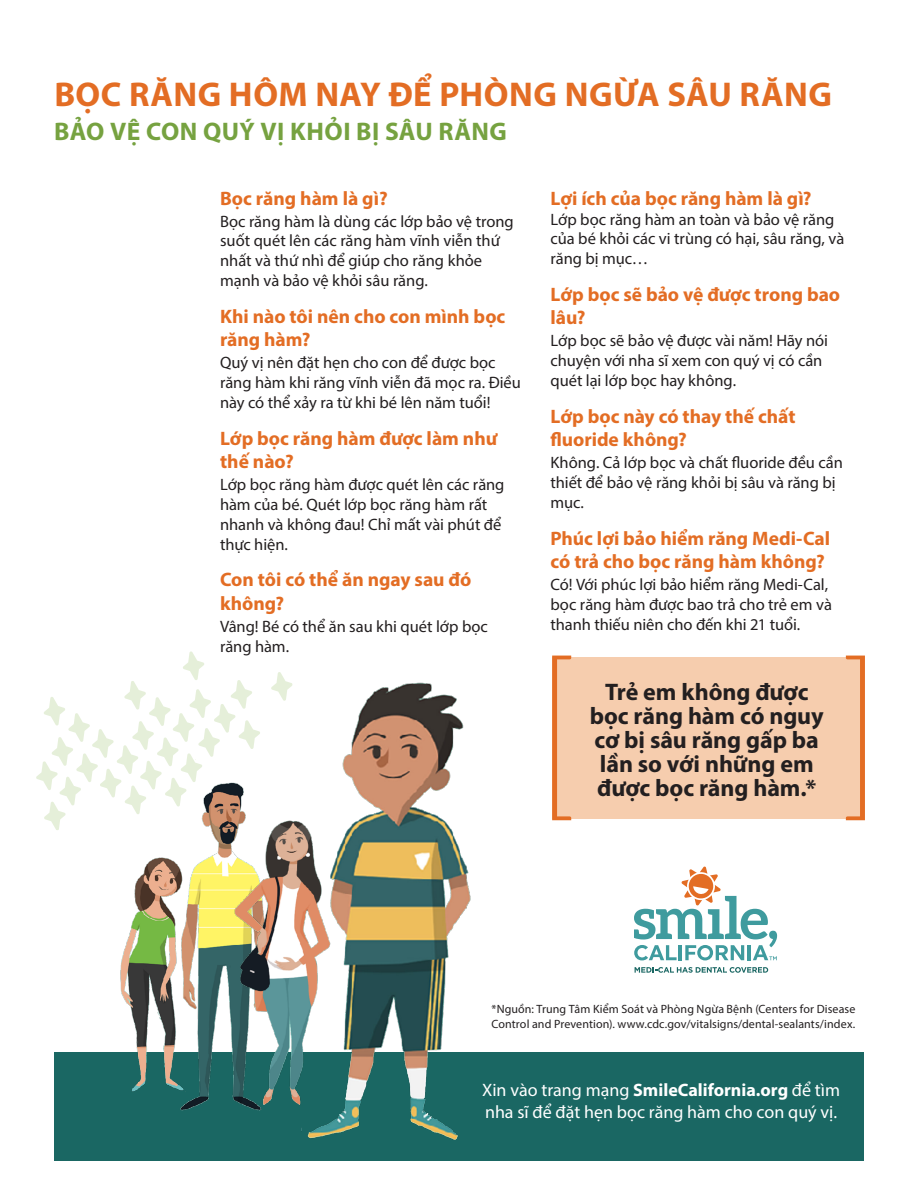
<style>
.page{position:relative;width:918px;height:1188px;background:#fff}
.page>*{position:absolute;margin:0;border:0;box-sizing:border-box;transform-origin:0 0}
.t1{font:700 34.5px "Myriad Pro";letter-spacing:.015em;color:#e36d24}
.t2{font:700 25.5px "Myriad Pro";letter-spacing:.015em;color:#76a240}
.t3{font:700 24px/24px "Myriad Pro";letter-spacing:-.005em;color:#231f20;text-align:center}
.t4{font:700 19.5px/23.4px "Myriad Pro";color:#e36d24}
.t5{font:18px/21.6px "Myriad Pro";color:#fff}
.t6{font:16.5px/19.8px "Myriad Pro";color:#231f20}
.t7{font:12px/14.4px "Myriad Pro";letter-spacing:.01em;color:#231f20}
.s1{font-weight:700}
</style>
<div class="page">
<svg style="left:36px;top:651px;width:257px;height:179px"></svg>
<svg style="left:635px;top:967px;width:133px;height:6px"></svg>
<svg style="left:634px;top:866px;width:143px;height:94px"></svg>
<div style="left:54px;top:1052px;width:810px;height:109px;background:#1a6763"></div>
<img style="left:120px;top:857px;width:53px;height:235px">
<img style="left:173px;top:777px;width:100px;height:334px">
<img style="left:232px;top:815px;width:69px;height:296px">
<div style="left:552px;top:658px;width:312px;height:161px;background:#f6cdae"></div>
<svg style="left:552px;top:656px;width:19px;height:164px"></svg>
<img style="left:301px;top:682px;width:170px;height:458px">
<svg style="left:846px;top:656px;width:19px;height:164px"></svg>
<p class="t1" style="left:54px;top:71px;width:779px">BỌC RĂNG HÔM NAY ĐỂ PHÒNG NGỪA SÂU RĂNG</p>
<p class="t2" style="left:54px;top:115px;width:454px">BẢO VỆ CON QUÝ VỊ KHỎI BỊ SÂU RĂNG</p>
<p class="t4" style="left:220px;top:186px;width:169px">Bọc răng hàm là gì?</p>
<p class="t6" style="left:220px;top:211px;width:295px">Bọc răng hàm là dùng các lớp bảo vệ trong suốt quét lên các răng hàm vĩnh viễn thứ nhất và thứ nhì để giúp cho răng khỏe mạnh và bảo vệ khỏi sâu răng.</p>
<p class="t4" style="left:220px;top:304px;width:287px">Khi nào tôi nên cho con mình bọc răng hàm?</p>
<p class="t6" style="left:220px;top:353px;width:302px">Quý vị nên đặt hẹn cho con để được bọc răng hàm khi răng vĩnh viễn đã mọc ra. Điều này có thể xảy ra từ khi bé lên năm tuổi!</p>
<p class="t4" style="left:220px;top:426px;width:278px">Lớp bọc răng hàm được làm như thế nào?</p>
<p class="t6" style="left:220px;top:474px;width:286px">Lớp bọc răng hàm được quét lên các răng hàm của bé. Quét lớp bọc răng hàm rất nhanh và không đau! Chỉ mất vài phút để thực hiện.</p>
<p class="t4" style="left:220px;top:568px;width:253px">Con tôi có thể ăn ngay sau đó không?</p>
<p class="t6" style="left:220px;top:616px;width:269px">Vâng! Bé có thể ăn sau khi quét lớp bọc răng hàm.</p>
<p class="t4" style="left:551px;top:186px;width:263px">Lợi ích của bọc răng hàm là gì?</p>
<p class="t6" style="left:551px;top:209px;width:295px">Lớp bọc răng hàm an toàn và bảo vệ răng của bé khỏi các vi trùng có hại, sâu răng, và răng bị mục…</p>
<p class="t4" style="left:551px;top:282px;width:291px">Lớp bọc sẽ bảo vệ được trong bao lâu?</p>
<p class="t6" style="left:551px;top:331px;width:279px">Lớp bọc sẽ bảo vệ được vài năm! Hãy nói chuyện với nha sĩ xem con quý vị có cần quét lại lớp bọc hay không.</p>
<p class="t4" style="left:551px;top:404px;width:247px">Lớp bọc này có thay thế chất fluoride không?</p>
<p class="t6" style="left:551px;top:453px;width:294px">Không. Cả lớp bọc và chất fluoride đều cần thiết để bảo vệ răng khỏi bị sâu và răng bị mục.</p>
<p class="t4" style="left:551px;top:526px;width:281px">Phúc lợi bảo hiểm răng Medi-Cal có trả cho bọc răng hàm không?</p>
<p class="t6" style="left:551px;top:574px;width:283px">Có! Với phúc lợi bảo hiểm răng Medi-Cal, bọc răng hàm được bao trả cho trẻ em và thanh thiếu niên cho đến khi 21 tuổi.</p>
<p class="t3" style="left:590px;top:679px;width:236px">Trẻ em không được bọc răng hàm có nguy cơ bị sâu răng gấp ba lần so với những em được bọc răng hàm.*</p>
<p class="t7" style="left:492px;top:1002px;width:365px">*Nguồn: Trung Tâm Kiểm Soát và Phòng Ngừa Bệnh (Centers for Disease<br>Control and Prevention). www.cdc.gov/vitalsigns/dental-sealants/index.</p>
<p class="t5" style="left:482px;top:1079px;width:359px">Xin vào trang mạng <span class="s1">SmileCalifornia.org</span> để tìm nha sĩ để đặt hẹn bọc răng hàm cho con quý vị.</p>
</div>
